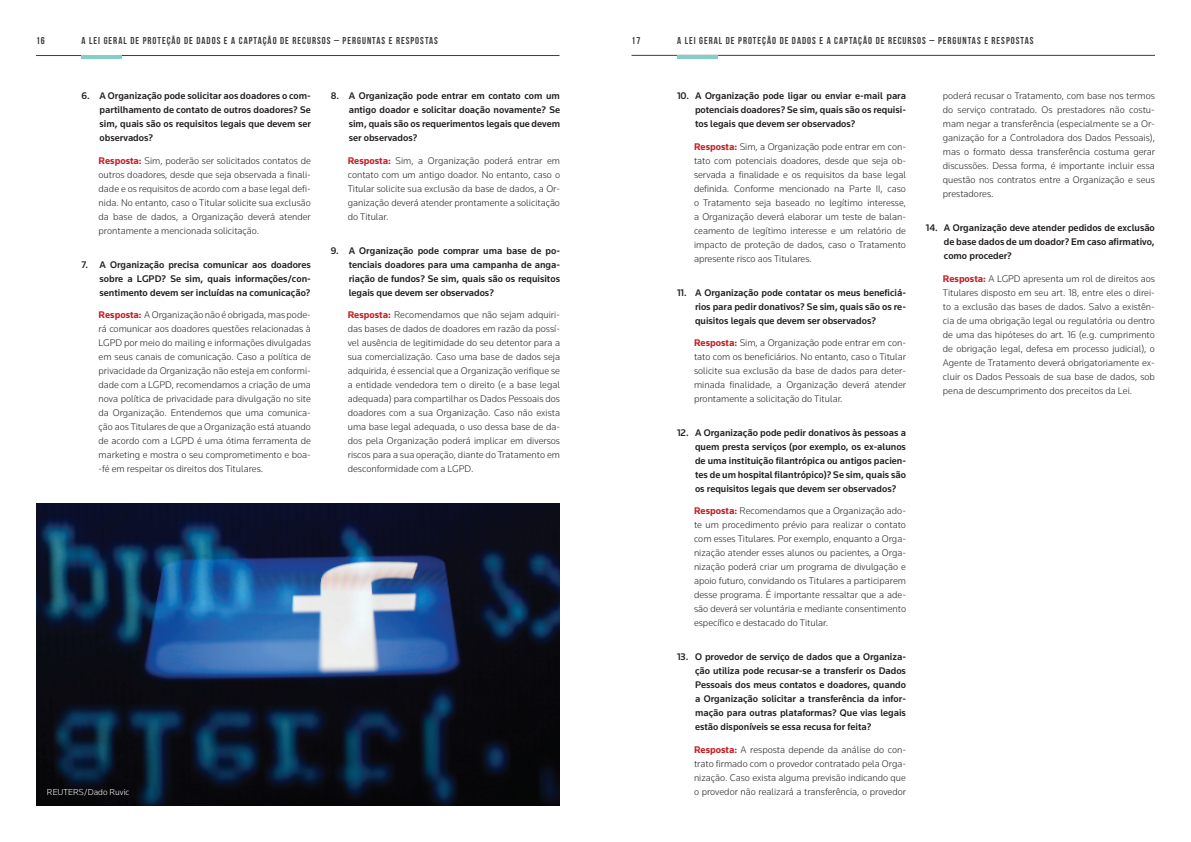
<style>
.page{position:relative;width:1191px;height:842px;background:#fff}
.page>*{position:absolute;margin:0;border:0;box-sizing:border-box;transform-origin:0 0}
.t1{font:300 10px/14px "Knowledge";color:#231f20;text-align:justify}
.t2{font:500 10px/14px "Knowledge";color:#231f20;text-align:justify}
.t3{font:700 10px "Bebas Neue";letter-spacing:.1em;color:#3e3e3f}
.t4{font:10px "Bebas Neue";color:#3e3e3f}
.t5{font:300 9px "Knowledge";color:#fff}
.s1{font-weight:700;color:#c41f25}
</style>
<div class="page">
<hr style="left:36px;top:55px;width:523px;height:1px;background:#3e3e3f">
<hr style="left:631px;top:55px;width:524px;height:1px;background:#3e3e3f">
<hr style="left:82px;top:55px;width:40px;height:4px;background:#83cec7">
<hr style="left:677px;top:55px;width:40px;height:4px;background:#83cec7">
<img style="left:36px;top:503px;width:523px;height:302px">
<p class="t4" style="left:36px;top:35px;width:10px">16</p>
<p class="t3" style="left:82px;top:35px;width:358px">A LEI GERAL DE PROTEÇÃO DE DADOS E A CAPTAÇÃO DE RECURSOS – PERGUNTAS E RESPOSTAS</p>
<p class="t4" style="left:631px;top:35px;width:10px">17</p>
<p class="t3" style="left:677px;top:35px;width:358px">A LEI GERAL DE PROTEÇÃO DE DADOS E A CAPTAÇÃO DE RECURSOS – PERGUNTAS E RESPOSTAS</p>
<p class="t2" style="left:100px;top:89px;width:213px;text-indent:-18px">6. A Organização pode solicitar aos doadores o com&shy;partilhamento de contato de outros doadores? Se sim, quais são os requisitos legais que devem ser observados?</p>
<p class="t1" style="left:99px;top:153px;width:214px"><span class="s1">Resposta:</span> Sim, poderão ser solicitados contatos de outros doadores, desde que seja observada a finali&shy;dade e os requisitos de acordo com a base legal defi&shy;nida. No entanto, caso o Titular solicite sua exclusão da base de dados, a Organização deverá atender prontamente a mencionada solicitação.</p>
<p class="t2" style="left:100px;top:257px;width:213px;text-indent:-18px">7. A Organização precisa comunicar aos doadores sobre a LGPD? Se sim, quais informações/con&shy;sentimento devem ser incluídas na comunicação?</p>
<p class="t1" style="left:99px;top:308px;width:214px"><span class="s1">Resposta:</span> A Organização não é obrigada, mas pode&shy;rá comunicar aos doadores questões relacionadas à LGPD por meio do mailing e informações divulgadas em seus canais de comunicação. Caso a política de privacidade da Organização não esteja em conformi&shy;dade com a LGPD, recomendamos a criação de uma nova política de privacidade para divulgação no site da Organização. Entendemos que uma comunica&shy;ção aos Titulares de que a Organização está atuando de acordo com a LGPD é uma ótima ferramenta de marketing e mostra o seu comprometimento e boa--fé em respeitar os direitos dos Titulares.</p>
<p class="t2" style="left:349px;top:89px;width:213px;text-indent:-18px">8. A Organização pode entrar em contato com um antigo doador e solicitar doação novamente? Se sim, quais são os requerimentos legais que devem ser observados?</p>
<p class="t1" style="left:348px;top:153px;width:214px"><span class="s1">Resposta:</span> Sim, a Organização poderá entrar em contato com um antigo doador. No entanto, caso o Titular solicite sua exclusão da base de dados, a Or&shy;ganização deverá atender prontamente a solicitação do Titular.</p>
<p class="t2" style="left:349px;top:243px;width:213px;text-indent:-18px">9. A Organização pode comprar uma base de po&shy;tenciais doadores para uma campanha de anga&shy;riação de fundos? Se sim, quais são os requisitos legais que devem ser observados?</p>
<p class="t1" style="left:348px;top:307px;width:214px"><span class="s1">Resposta:</span> Recomendamos que não sejam adquiri&shy;das bases de dados de doadores em razão da possí&shy;vel ausência de legitimidade do seu detentor para a sua comercialização. Caso uma base de dados seja adquirida, é essencial que a Organização verifique se a entidade vendedora tem o direito (e a base legal adequada) para compartilhar os Dados Pessoais dos doadores com a sua Organização. Caso não exista uma base legal adequada, o uso dessa base de da&shy;dos pela Organização poderá implicar em diversos riscos para a sua operação, diante do Tratamento em desconformidade com a LGPD.</p>
<p class="t5" style="left:47px;top:786px;width:84px">REUTERS/Dado Ruvic</p>
<p class="t2" style="left:695px;top:89px;width:212px;text-indent:-18px">10. A Organização pode ligar ou enviar e-mail para potenciais doadores? Se sim, quais são os requisi&shy;tos legais que devem ser observados?</p>
<p class="t1" style="left:694px;top:139px;width:213px"><span class="s1">Resposta:</span> Sim, a Organização pode entrar em con&shy;tato com potenciais doadores, desde que seja ob&shy;servada a finalidade e os requisitos da base legal definida. Conforme mencionado na Parte II, caso o Tratamento seja baseado no legítimo interesse, a Organização deverá elaborar um teste de balan&shy;ceamento de legítimo interesse e um relatório de impacto de proteção de dados, caso o Tratamento apresente risco aos Titulares.</p>
<p class="t2" style="left:695px;top:285px;width:212px;text-indent:-18px">11. A Organização pode contatar os meus beneficiá&shy;rios para pedir donativos? Se sim, quais são os re&shy;quisitos legais que devem ser observados?</p>
<p class="t1" style="left:694px;top:335px;width:213px"><span class="s1">Resposta:</span> Sim, a Organização pode entrar em con&shy;tato com os beneficiários. No entanto, caso o Titular solicite sua exclusão da base de dados para deter&shy;minada finalidade, a Organização deverá atender prontamente a solicitação do Titular.</p>
<p class="t2" style="left:695px;top:425px;width:212px;text-indent:-18px">12. A Organização pode pedir donativos às pessoas a quem presta serviços (por exemplo, os ex-alunos de uma instituição filantrópica ou antigos pacien&shy;tes de um hospital filantrópico)? Se sim, quais são os requisitos legais que devem ser observados?</p>
<p class="t1" style="left:694px;top:504px;width:213px"><span class="s1">Resposta:</span> Recomendamos que a Organização ado&shy;te um procedimento prévio para realizar o contato com esses Titulares. Por exemplo, enquanto a Orga&shy;nização atender esses alunos ou pacientes, a Orga&shy;nização poderá criar um programa de divulgação e apoio futuro, convidando os Titulares a participarem desse programa. É importante ressaltar que a ade&shy;são deverá ser voluntária e mediante consentimento específico e destacado do Titular.</p>
<p class="t2" style="left:695px;top:650px;width:212px;text-indent:-18px">13. O provedor de serviço de dados que a Organiza&shy;ção utiliza pode recusar-se a transferir os Dados Pessoais dos meus contatos e doadores, quando a Organização solicitar a transferência da infor&shy;mação para outras plataformas? Que vias legais estão disponíveis se essa recusa for feita?</p>
<p class="t1" style="left:694px;top:742px;width:213px"><span class="s1">Resposta:</span> A resposta depende da análise do con&shy;trato firmado com o provedor contratado pela Orga&shy;nização. Caso exista alguma previsão indicando que o provedor não realizará a transferência, o provedor</p>
<p class="t1" style="left:943px;top:89px;width:213px">poderá recusar o Tratamento, com base nos termos do serviço contratado. Os prestadores não costu&shy;mam negar a transferência (especialmente se a Or&shy;ganização for a Controladora dos Dados Pessoais), mas o formato dessa transferência costuma gerar discussões. Dessa forma, é importante incluir essa questão nos contratos entre a Organização e seus prestadores.</p>
<p class="t2" style="left:944px;top:220px;width:212px;text-indent:-18px">14. A Organização deve atender pedidos de exclusão de base dados de um doador? Em caso afirmativo, como proceder?</p>
<p class="t1" style="left:943px;top:271px;width:213px"><span class="s1">Resposta:</span> A LGPD apresenta um rol de direitos aos Titulares disposto em seu art. 18, entre eles o direi&shy;to a exclusão das bases de dados. Salvo a existên&shy;cia de uma obrigação legal ou regulatória ou dentro de uma das hipóteses do art. 16 (e.g. cumprimento de obrigação legal, defesa em processo judicial), o Agente de Tratamento deverá obrigatoriamente ex&shy;cluir os Dados Pessoais de sua base de dados, sob pena de descumprimento dos preceitos da Lei.</p>
</div>
